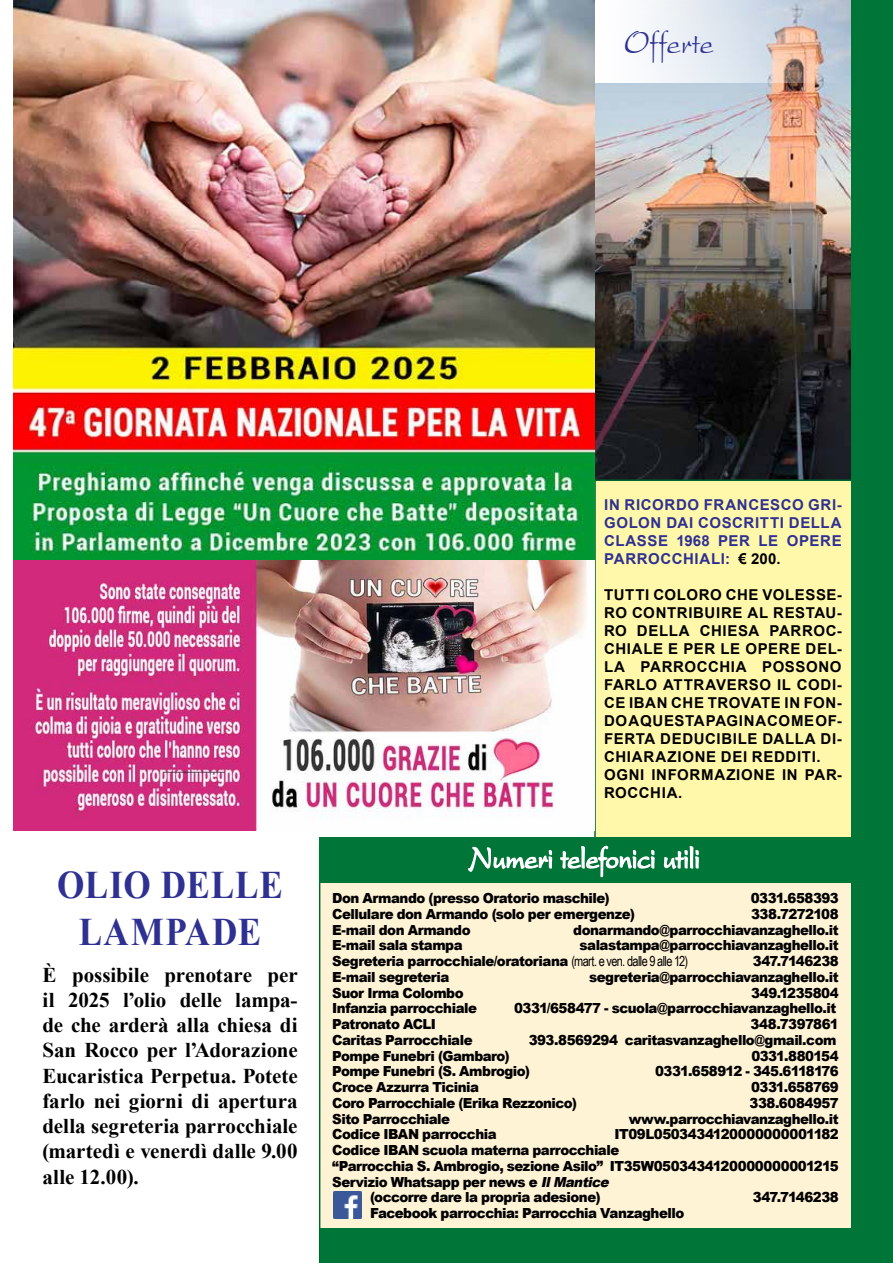
<style>
.page{position:relative;width:893px;height:1263px;background:#fff}
.page>*{position:absolute;margin:0;border:0;box-sizing:border-box;transform-origin:0 0}
.t1{font:700 39px/46.8px "Times New Roman";letter-spacing:.03em;color:#2e3092;text-align:center;scale:.9 1}
.t2{font:34.5px "President Plain";letter-spacing:-.005em;color:#2e3092;scale:.83 1}
.t3{font:700 21px/25.2px "Times New Roman";color:#000;text-align:justify}
.t4{font:700 15px/18px "Arial";letter-spacing:.045em;color:#000;text-align:justify}
.t5{font:700 15px "Arial";letter-spacing:.045em;color:#2e3092}
.t6{font:900 13.95px/15.8px "Arial";letter-spacing:-.035em;color:#000;scale:.96 1}
.s1{color:#2e3092}
.s2{font-family:"Arial Narrow";font-weight:400}
.s3{font-style:italic}
</style>
<div class="page">
<img style="left:595px;top:0;width:256px;height:479px">
<div style="left:594px;top:479px;width:293px;height:366px;background:#fff8aa;border:2px solid #00652e"></div>
<svg style="left:595px;top:0;width:252px;height:83px"></svg>
<div style="left:319px;top:883px;width:532px;height:380px;background:#fff3d6"></div>
<div style="left:319px;top:838px;width:552px;height:45px;background:#007538"></div>
<svg style="left:468px;top:845px;width:187px;height:33px"></svg>
<svg style="left:663px;top:846px;width:36px;height:23px"></svg>
<div style="left:851px;top:0;width:42px;height:1263px;background:#007538"></div>
<img style="left:334px;top:1191px;width:27px;height:28px">
<div style="left:320px;top:1228px;width:573px;height:35px;background:#007538"></div>
<img style="left:14px;top:0;width:580px;height:560px">
<img style="left:14px;top:560px;width:573px;height:271px">
<h2 class="t2" style="left:624px;top:23px;width:110px">Offerte</h2>
<h1 class="t1" style="left:57px;top:860px;width:253px">OLIO DELLE<br>LAMPADE</h1>
<p class="t3" style="left:43px;top:962px;width:257px">È possibile prenotare per il 2025 l’olio delle lampa&shy;de che arderà alla chiesa di San Rocco per l’Adorazione Eucaristica Perpetua. Potete farlo nei giorni di apertura della segreteria parrocchiale (martedì e venerdì dalle 9.00 alle 12.00).</p>
<p class="t5" style="left:604px;top:494px;width:122px">IN RICORDO FRANC</p>
<p class="t5" style="left:760px;top:494px;width:23px">ESCO</p>
<p class="t5" style="left:808px;top:494px;width:10px">GRI</p>
<p class="t5" style="left:837px;top:494px;width:6px">-</p>
<p class="t5" style="left:604px;top:512px;width:13px">GOLON</p>
<p class="t5" style="left:666px;top:512px;width:10px">DAI</p>
<p class="t5" style="left:698px;top:512px;width:11px">COSCRITTI</p>
<p class="t5" style="left:789px;top:512px;width:33px">DELLA</p>
<p class="t5" style="left:604px;top:530px;width:12px">CLASS</p>
<p class="t5" style="left:658px;top:530px;width:185px">E 1968 PER LE OPERE</p>
<p class="t5" style="left:604px;top:548px;width:23px">PARROCC</p>
<p class="t5" style="left:683px;top:548px;width:20px">HIALI</p>
<p class="t4" style="left:725px;top:550px;width:57px"><span class="s1">:</span> € 200.</p>
<p class="t4" style="left:604px;top:586px;width:20px">TUTTI</p>
<p class="t4" style="left:653px;top:586px;width:13px">COLORO</p>
<p class="t4" style="left:726px;top:586px;width:49px">CHE VOL</p>
<p class="t4" style="left:795px;top:586px;width:49px">ESS E-</p>
<p class="t4" style="left:604px;top:604px;width:39px">RO CONTRI</p>
<p class="t4" style="left:693px;top:604px;width:22px">BUIR</p>
<p class="t4" style="left:732px;top:604px;width:74px">E AL RESTAU</p>
<p class="t4" style="left:837px;top:604px;width:6px">-</p>
<p class="t4" style="left:604px;top:622px;width:12px">RO</p>
<p class="t4" style="left:637px;top:622px;width:33px">DELLA</p>
<p class="t4" style="left:700px;top:622px;width:50px">CHIESA</p>
<p class="t4" style="left:769px;top:622px;width:23px">PARROC</p>
<p class="t4" style="left:604px;top:622px;width:239px;text-indent:233px">- CHIALE E PER LE OPERE DEL-LA</p>
<p class="t4" style="left:640px;top:658px;width:23px">PARROCC</p>
<p class="t4" style="left:719px;top:658px;width:20px">HIA</p>
<p class="t4" style="left:762px;top:658px;width:23px">POSSONO</p>
<p class="t4" style="left:604px;top:676px;width:21px">FARLO</p>
<p class="t4" style="left:663px;top:676px;width:12px">ATTRAV</p>
<p class="t4" style="left:727px;top:676px;width:23px">ERSO</p>
<p class="t4" style="left:777px;top:676px;width:31px">IL CODI</p>
<p class="t4" style="left:837px;top:676px;width:6px">-</p>
<p class="t4" style="left:604px;top:694px;width:116px">CE IBAN CHE TROVAT</p>
<p class="t4" style="left:771px;top:694px;width:73px">E IN FON -</p>
<p class="t4" style="left:604px;top:712px;width:82px">DOA QUESTA</p>
<p class="t4" style="left:706px;top:712px;width:21px">PAGINA</p>
<p class="t4" style="left:767px;top:712px;width:13px">COM</p>
<p class="t4" style="left:804px;top:712px;width:39px">E OF-</p>
<p class="t4" style="left:604px;top:730px;width:32px">FERTA</p>
<p class="t4" style="left:660px;top:730px;width:33px">DEDUCI</p>
<p class="t4" style="left:721px;top:730px;width:53px">BILE DALLA</p>
<p class="t4" style="left:821px;top:730px;width:23px">DI -</p>
<p class="t4" style="left:604px;top:748px;width:34px">CHIARA</p>
<p class="t4" style="left:667px;top:748px;width:20px">ZION</p>
<p class="t4" style="left:706px;top:748px;width:77px">E DEI REDDITI</p>
<p class="t4" style="left:816px;top:748px;width:6px">.</p>
<p class="t4" style="left:604px;top:766px;width:23px">OGNI</p>
<p class="t4" style="left:651px;top:766px;width:39px">IN FORMA</p>
<p class="t4" style="left:726px;top:766px;width:20px">ZION</p>
<p class="t4" style="left:765px;top:766px;width:78px">E IN PAR-</p>
<p class="t4" style="left:604px;top:784px;width:12px">ROCC</p>
<p class="t4" style="left:650px;top:784px;width:34px">HIA.</p>
<p class="t6" style="left:332px;top:890px;width:290px">Don Armando (presso Oratorio maschile)</p>
<p class="t6" style="left:751px;top:890px;width:93px">0331.658393</p>
<p class="t6" style="left:332px;top:905px;width:317px">Cellulare don Armando (solo per emergenze)</p>
<p class="t6" style="left:751px;top:905px;width:93px">338.7272108</p>
<p class="t6" style="left:332px;top:921px;width:146px">E-mail don Armando</p>
<p class="t6" style="left:573px;top:921px;width:278px">donarmando@parrocchiavanzaghello.it</p>
<p class="t6" style="left:332px;top:937px;width:137px">E-mail sala stampa</p>
<p class="t6" style="left:332px;top:937px;width:529px;text-indent:247px">salastampa@parrocchiavanzaghello.it<br>Segreteria parrocchiale/oratoriana <span class="s2">(mart. e ven. dalle 9 alle 12)</span></p>
<p class="t6" style="left:753px;top:953px;width:91px">347.7146238</p>
<p class="t6" style="left:332px;top:968px;width:124px">E-mail segreteria</p>
<p class="t6" style="left:589px;top:968px;width:261px">segreteria@parrocchiavanzaghello.it</p>
<p class="t6" style="left:332px;top:984px;width:138px">Suor I rma Colombo</p>
<p class="t6" style="left:751px;top:984px;width:93px">349.1235804</p>
<p class="t6" style="left:332px;top:1000px;width:152px">I nfanzia parrocchiale</p>
<p class="t6" style="left:514px;top:1000px;width:337px">0331/658477 - scuola@parrocchiavanzaghello.it</p>
<p class="t6" style="left:332px;top:1016px;width:84px">Patronato ACLI</p>
<p class="t6" style="left:751px;top:1016px;width:93px">348.7397861</p>
<p class="t6" style="left:332px;top:1031px;width:148px">Caritas Parrocchiale</p>
<p class="t6" style="left:529px;top:1031px;width:322px">393.8569294 caritasvanzaghello@gmail.com</p>
<p class="t6" style="left:332px;top:1047px;width:186px">Pompe Funebri (Gambaro)</p>
<p class="t6" style="left:751px;top:1047px;width:93px">0331.880154</p>
<p class="t6" style="left:332px;top:1063px;width:208px">Pompe Funebri (S. Ambrogio)</p>
<p class="t6" style="left:655px;top:1063px;width:193px">0331.658912 - 345.6118176</p>
<p class="t6" style="left:332px;top:1079px;width:154px">Croce Azzurra Ticinia</p>
<p class="t6" style="left:751px;top:1079px;width:93px">0331.658769</p>
<p class="t6" style="left:332px;top:1094px;width:256px">Coro Parrocchiale (Erika Rezzonico)</p>
<p class="t6" style="left:749px;top:1094px;width:94px">338.6084957</p>
<p class="t6" style="left:332px;top:1110px;width:124px">Sito Parrocchiale</p>
<p class="t6" style="left:629px;top:1110px;width:220px">www.parrocchiavanzaghello.it</p>
<p class="t6" style="left:332px;top:1126px;width:173px">Codice IBAN parrocchia</p>
<p class="t6" style="left:615px;top:1126px;width:235px">IT09L0503434120000000001182</p>
<p class="t6" style="left:332px;top:1142px;width:300px">Codice IBAN scuola materna parrocchiale</p>
<p class="t6" style="left:332px;top:1157px;width:529px">“Parrocchia S. Ambrogio, sezione Asilo” IT35W0503434120000000001215</p>
<p class="t6" style="left:332px;top:1173px;width:293px">Servizio Whatsapp per news e <span class="s3">IlMantice</span></p>
<p class="t6" style="left:370px;top:1189px;width:242px">(occorre dare la propria adesione)</p>
<p class="t6" style="left:753px;top:1189px;width:91px">347.7146238</p>
<p class="t6" style="left:370px;top:1205px;width:329px">Facebook parrocchia: Parrocchia Vanzaghello</p>
</div>
